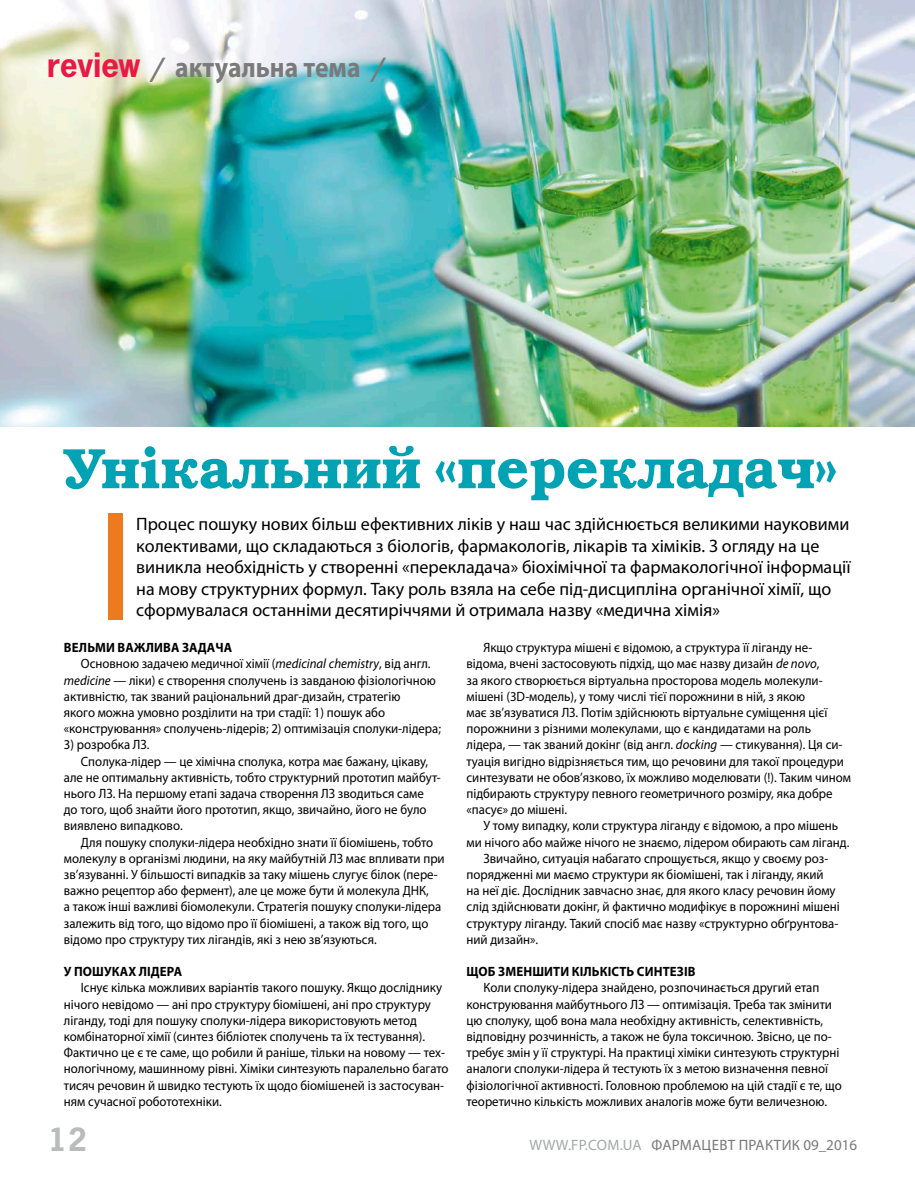
<style>
.page{position:relative;width:915px;height:1178px;background:#fff}
.page>*{position:absolute;margin:0;border:0;box-sizing:border-box;transform-origin:0 0}
.t1{font:57px "Bookman Demi ITC";color:#00a2b3}
.t2{font:700 34.5px "News Paper C";color:#babbbb}
.t3{font:700 28.5px "Myriad Pro";color:#7a7a7a;scale:.9 1}
.t4{font:18px/21.6px "Myriad Pro";color:#000}
.t5{font:15px "Myriad Pro";letter-spacing:.02em;color:#a5a8a8}
.t6{font:15px "Myriad Pro";letter-spacing:.02em;color:#7a7a7a}
.t7{font:13.5px/16.2px "Myriad Pro";color:#000;scale:.95 1}
.t8{font:700 13.5px "Myriad Pro";letter-spacing:.01em;color:#000;scale:.95 1}
.s1{font-family:"News Paper C";font-size:36px;color:#e61a44}
.s2{font-family:"News Paper C"}
.s3{font-style:italic}
.s4{color:#7a7a7a}
</style>
<div class="page">
<img style="left:0;top:0;width:914px;height:426px">
<div style="left:108px;top:513px;width:14px;height:106px;background:#ee7a1f"></div>
<h3 class="t3" style="left:47px;top:48px;width:375px"><span class="s1">review</span> <span class="s2">/</span> актуальна тема <span class="s2">/</span></h3>
<h1 class="t1" style="left:64px;top:434px;width:775px">Унікальний «перекладач»</h1>
<p class="t4" style="left:136px;top:513px;width:715px">ПРОЦЕС ПОШУКУ НОВИХ БІЛЬШ ЕФЕКТИВНИХ ЛІКІВ У НАШ ЧАС ЗДІЙСНЮЄТЬСЯ ВЕЛИКИМИ НАУКОВИМИ КОЛЕКТИВАМИ, ЩО СКЛАДАЮТЬСЯ З БІОЛОГІВ, ФАРМАКОЛОГІВ, ЛІКАРІВ ТА ХІМІКІВ. З ОГЛЯДУ НА ЦЕ ВИНИКЛА НЕОБХІДНІСТЬ У СТВОРЕННІ «ПЕРЕКЛАДАЧА» БІОХІМІЧНОЇ ТА ФАРМАКОЛОГІЧНОЇ ІНФОРМАЦІЇ НА МОВУ СТРУКТУРНИХ ФОРМУЛ. ТАКУ РОЛЬ ВЗЯЛА НА СЕБЕ ПІД-ДИСЦИПЛІНА ОРГАНІЧНОЇ ХІМІЇ, ЩО СФОРМУВАЛАСЯ ОСТАННІМИ ДЕСЯТИРІЧЧЯМИ Й ОТРИМАЛА НАЗВУ «МЕДИЧНА ХІМІЯ»</p>
<p class="t8" style="left:64px;top:639px;width:178px">Вельми важлива задача</p>
<p class="t7" style="left:81px;top:655px;width:369px">ОСНОВНОЮ ЗАДАЧЕЮ МЕДИЧНОЇ ХІМІЇ (<span class="s3">medicinal chemistry</span>, ВІД АНГЛ.</p>
<p class="t7" style="left:64px;top:672px;width:393px"><span class="s3">medicine</span> — ЛІКИ) Є СТВОРЕННЯ СПОЛУЧЕНЬ ІЗ ЗАВДАНОЮ ФІЗІОЛОГІЧНОЮ</p>
<p class="t7" style="left:64px;top:688px;width:355px">АКТИВНІСТЮ, ТАК ЗВАНИЙ РАЦІОНАЛЬНИЙ ДРАГ-ДИЗАЙН, СТРАТЕГІЮ</p>
<p class="t7" style="left:64px;top:704px;width:339px">ЯКОГО МОЖНА УМОВНО РОЗДІЛИТИ НА ТРИ СТАДІЇ: 1) ПОШУК АБО</p>
<p class="t7" style="left:64px;top:720px;width:398px">«КОНСТРУЮВАННЯ» СПОЛУЧЕНЬ-ЛІДЕРІВ; 2) ОПТИМІЗАЦІЯ СПОЛУКИ-ЛІДЕРА;</p>
<p class="t7" style="left:64px;top:736px;width:92px">3) РОЗРОБКА ЛЗ.</p>
<p class="t7" style="left:81px;top:753px;width:367px">СПОЛУКА-ЛІДЕР — ЦЕ ХІМІЧНА СПОЛУКА, КОТРА МАЄ БАЖАНУ, ЦІКАВУ,</p>
<p class="t7" style="left:64px;top:769px;width:398px">АЛЕ НЕ ОПТИМАЛЬНУ АКТИВНІСТЬ, ТОБТО СТРУКТУРНИЙ ПРОТОТИП МАЙБУТ-</p>
<p class="t7" style="left:64px;top:785px;width:380px">НЬОГО ЛЗ. НА ПЕРШОМУ ЕТАПІ ЗАДАЧА СТВОРЕННЯ ЛЗ ЗВОДИТЬСЯ САМЕ</p>
<p class="t7" style="left:64px;top:801px;width:383px">ДО ТОГО, ЩОБ ЗНАЙТИ ЙОГО ПРОТОТИП, ЯКЩО, ЗВИЧАЙНО, ЙОГО НЕ БУЛО</p>
<p class="t7" style="left:64px;top:817px;width:127px">ВИЯВЛЕНО ВИПАДКОВО.</p>
<p class="t7" style="left:81px;top:834px;width:372px">ДЛЯ ПОШУКУ СПОЛУКИ-ЛІДЕРА НЕОБХІДНО ЗНАТИ ЇЇ БІОМІШЕНЬ, ТОБТО</p>
<p class="t7" style="left:64px;top:850px;width:402px">МОЛЕКУЛУ В ОРГАНІЗМІ ЛЮДИНИ, НА ЯКУ МАЙБУТНІЙ ЛЗ МАЄ ВПЛИВАТИ ПРИ</p>
<p class="t7" style="left:64px;top:866px;width:395px">ЗВ’ЯЗУВАННІ. У БІЛЬШОСТІ ВИПАДКІВ ЗА ТАКУ МІШЕНЬ СЛУГУЄ БІЛОК (ПЕРЕ-</p>
<p class="t7" style="left:64px;top:882px;width:385px">ВАЖНО РЕЦЕПТОР АБО ФЕРМЕНТ), АЛЕ ЦЕ МОЖЕ БУТИ Й МОЛЕКУЛА ДНК,</p>
<p class="t7" style="left:64px;top:898px;width:399px">А ТАКОЖ ІНШІ ВАЖЛИВІ БІОМОЛЕКУЛИ. СТРАТЕГІЯ ПОШУКУ СПОЛУКИ-ЛІДЕРА</p>
<p class="t7" style="left:64px;top:915px;width:385px">ЗАЛЕЖИТЬ ВІД ТОГО, ЩО ВІДОМО ПРО ЇЇ БІОМІШЕНІ, А ТАКОЖ ВІД ТОГО, ЩО</p>
<p class="t7" style="left:64px;top:931px;width:331px">ВІДОМО ПРО СТРУКТУРУ ТИХ ЛІГАНДІВ, ЯКІ З НЕЮ ЗВ’ЯЗУЮТЬСЯ.</p>
<p class="t8" style="left:64px;top:963px;width:126px">У пошуках лідера</p>
<p class="t7" style="left:64px;top:979px;width:406px;text-indent:17px">ІСНУЄ КІЛЬКА МОЖЛИВИХ ВАРІАНТІВ ТАКОГО ПОШУКУ. ЯКЩО ДОСЛІДНИКУ НІЧОГО НЕВІДОМО — АНІ ПРО СТРУКТУРУ БІОМІШЕНІ, АНІ ПРО СТРУКТУРУ ЛІГАНДУ, ТОДІ ДЛЯ ПОШУКУ СПОЛУКИ-ЛІДЕРА ВИКОРИСТОВУЮТЬ МЕТОД КОМБІНАТОРНОЇ ХІМІЇ (СИНТЕЗ БІБЛІОТЕК СПОЛУЧЕНЬ ТА ЇХ ТЕСТУВАННЯ).<br>ФАКТИЧНО ЦЕ Є ТЕ САМЕ, ЩО РОБИЛИ Й РАНІШЕ, ТІЛЬКИ НА НОВОМУ — ТЕХ-НОЛОГІЧНОМУ, МАШИННОМУ РІВНІ. ХІМІКИ СИНТЕЗУЮТЬ ПАРАЛЕЛЬНО БАГАТО ТИСЯЧ РЕЧОВИН Й ШВИДКО ТЕСТУЮТЬ ЇХ ЩОДО БІОМІШЕНЕЙ ІЗ ЗАСТОСУВАН-НЯМ СУЧАСНОЇ РОБОТОТЕХНІКИ.</p>
<h2 class="t2" style="left:47px;top:1120px;width:42px">12</h2>
<p class="t7" style="left:466px;top:639px;width:406px;text-indent:17px">ЯКЩО СТРУКТУРА МІШЕНІ Є ВІДОМОЮ, А СТРУКТУРА ЇЇ ЛІГАНДУ НЕ-ВІДОМА, ВЧЕНІ ЗАСТОСОВУЮТЬ ПІДХІД, ЩО МАЄ НАЗВУ ДИЗАЙН <span class="s3">de novo</span>,<br>ЗА ЯКОГО СТВОРЮЄТЬСЯ ВІРТУАЛЬНА ПРОСТОРОВА МОДЕЛЬ МОЛЕКУЛИ-МІШЕНІ (3D-МОДЕЛЬ), У ТОМУ ЧИСЛІ ТІЄЇ ПОРОЖНИНИ В НІЙ, З ЯКОЮ<br>МАЄ ЗВ’ЯЗУВАТИСЯ ЛЗ. ПОТІМ ЗДІЙСНЮЮТЬ ВІРТУАЛЬНЕ СУМІЩЕННЯ ЦІЄЇ ПОРОЖНИНИ З РІЗНИМИ МОЛЕКУЛАМИ, ЩО Є КАНДИДАТАМИ НА РОЛЬ ЛІДЕРА, — ТАК ЗВАНИЙ ДОКІНГ (ВІД АНГЛ. <span class="s3">docking</span> — СТИКУВАННЯ). ЦЯ СИ-ТУАЦІЯ ВИГІДНО ВІДРІЗНЯЄТЬСЯ ТИМ, ЩО РЕЧОВИНИ ДЛЯ ТАКОЇ ПРОЦЕДУРИ СИНТЕЗУВАТИ НЕ ОБОВ’ЯЗКОВО, ЇХ МОЖЛИВО МОДЕЛЮВАТИ (!). ТАКИМ ЧИНОМ ПІДБИРАЮТЬ СТРУКТУРУ ПЕВНОГО ГЕОМЕТРИЧНОГО РОЗМІРУ, ЯКА ДОБРЕ «ПАСУЄ» ДО МІШЕНІ.</p>
<p class="t7" style="left:483px;top:817px;width:375px">У ТОМУ ВИПАДКУ, КОЛИ СТРУКТУРА ЛІГАНДУ Є ВІДОМОЮ, А ПРО МІШЕНЬ</p>
<p class="t7" style="left:466px;top:834px;width:404px">МИ НІЧОГО АБО МАЙЖЕ НІЧОГО НЕ ЗНАЄМО, ЛІДЕРОМ ОБИРАЮТЬ САМ ЛІГАНД.</p>
<p class="t7" style="left:483px;top:850px;width:364px">ЗВИЧАЙНО, СИТУАЦІЯ НАБАГАТО СПРОЩУЄТЬСЯ, ЯКЩО У СВОЄМУ РОЗ-</p>
<p class="t7" style="left:466px;top:866px;width:377px">ПОРЯДЖЕННІ МИ МАЄМО СТРУКТУРИ ЯК БІОМІШЕНІ, ТАК І ЛІГАНДУ, ЯКИЙ</p>
<p class="t7" style="left:466px;top:882px;width:390px">НА НЕЇ ДІЄ. ДОСЛІДНИК ЗАВЧАСНО ЗНАЄ, ДЛЯ ЯКОГО КЛАСУ РЕЧОВИН ЙОМУ</p>
<p class="t7" style="left:466px;top:898px;width:394px">СЛІД ЗДІЙСНЮВАТИ ДОКІНГ, Й ФАКТИЧНО МОДИФІКУЄ В ПОРОЖНИНІ МІШЕНІ</p>
<p class="t7" style="left:466px;top:915px;width:393px">СТРУКТУРУ ЛІГАНДУ. ТАКИЙ СПОСІБ МАЄ НАЗВУ «СТРУКТУРНО ОБҐРУНТОВА-</p>
<p class="t7" style="left:466px;top:931px;width:77px">НИЙ ДИЗАЙН».</p>
<p class="t8" style="left:466px;top:963px;width:242px">Щоб зменшити кількість синтезів</p>
<p class="t7" style="left:466px;top:979px;width:396px;text-indent:17px">КОЛИ СПОЛУКУ-ЛІДЕРА ЗНАЙДЕНО, РОЗПОЧИНАЄТЬСЯ ДРУГИЙ ЕТАП КОНСТРУЮВАННЯ МАЙБУТНЬОГО ЛЗ — ОПТИМІЗАЦІЯ. ТРЕБА ТАК ЗМІНИТИ ЦЮ СПОЛУКУ, ЩОБ ВОНА МАЛА НЕОБХІДНУ АКТИВНІСТЬ, СЕЛЕКТИВНІСТЬ, ВІДПОВІДНУ РОЗЧИННІСТЬ, А ТАКОЖ НЕ БУЛА ТОКСИЧНОЮ. ЗВІСНО, ЦЕ ПО-ТРЕБУЄ ЗМІН У ЇЇ СТРУКТУРІ. НА ПРАКТИЦІ ХІМІКИ СИНТЕЗУЮТЬ СТРУКТУРНІ АНАЛОГИ СПОЛУКИ-ЛІДЕРА Й ТЕСТУЮТЬ ЇХ З МЕТОЮ ВИЗНАЧЕННЯ ПЕВНОЇ ФІЗІОЛОГІЧНОЇ АКТИВНОСТІ. ГОЛОВНОЮ ПРОБЛЕМОЮ НА ЦІЙ СТАДІЇ Є ТЕ, ЩО ТЕОРЕТИЧНО КІЛЬКІСТЬ МОЖЛИВИХ АНАЛОГІВ МОЖЕ БУТИ ВЕЛИЧЕЗНОЮ.</p>
<p class="t5" style="left:529px;top:1135px;width:144px">WWW.FP.COM.UA <span class="s4">ФАРМА</span></p>
<p class="t6" style="left:701px;top:1135px;width:157px">ЦЕВТ ПРАКТИК 09_2016</p>
</div>
